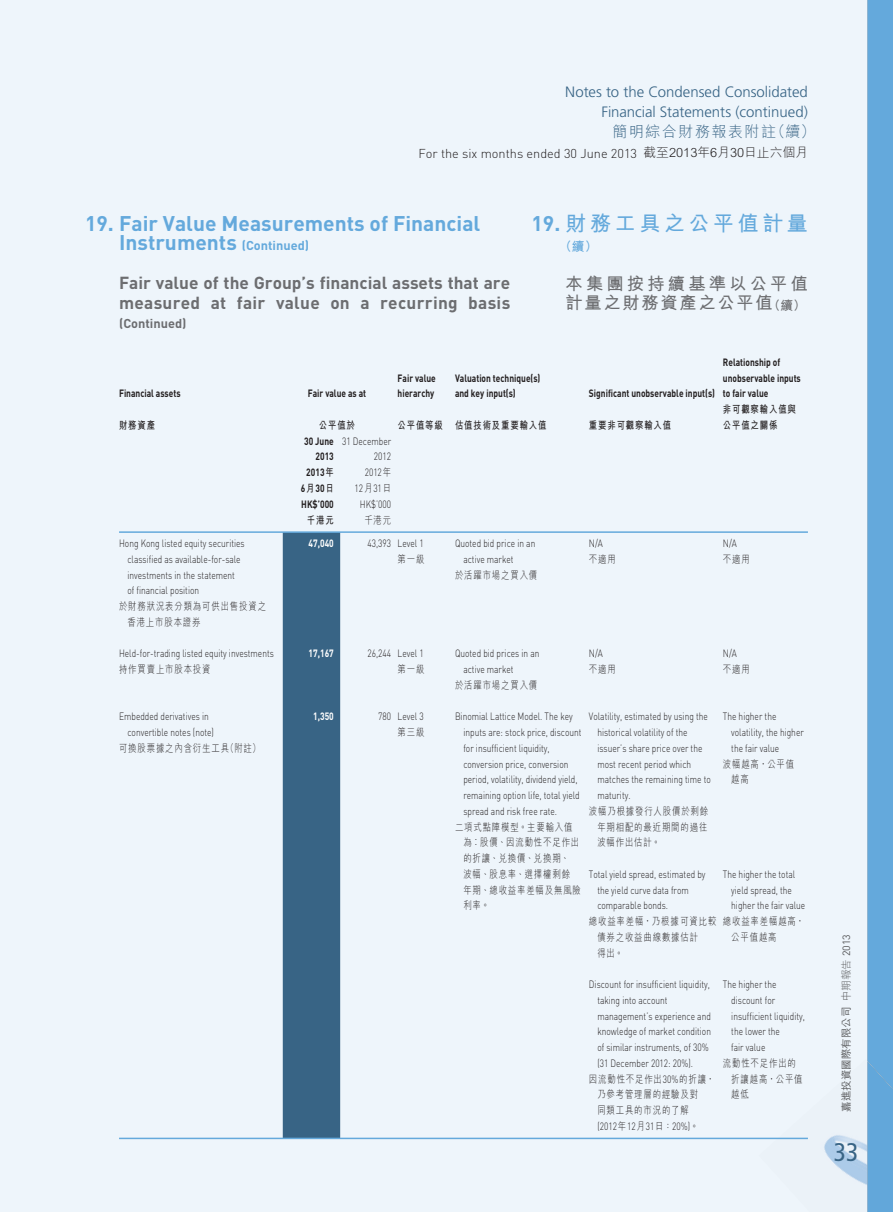
<style>
.page{position:relative;width:893px;height:1212px;background:#eef5fb}
.page>*{position:absolute;margin:0;border:0;box-sizing:border-box;transform-origin:0 0}
.t1{font:condensed 25.5px "Frutiger LT Std";color:#386485}
.t2{font:700 21px/19.5px "DIN Pro";color:#64a9dc}
.t3{font:700 21px "M Hei HK";letter-spacing:.17em;color:#64a9dc}
.t4{font:700 17.25px/19.5px "DIN Pro";color:#6c6d70}
.t5{font:700 17.25px/19.5px "M Hei HK";letter-spacing:.185em;color:#6c6d70}
.t6{font:300 15px/19.5px "Frutiger LT Std";color:#386485;text-align:right}
.t7{font:300 15px "M Hei HK";letter-spacing:.1em;color:#386485}
.t8{font:300 12.75px "DIN Pro";color:#231f20}
.t9{font:700 12.75px "DIN Pro";color:#6c6d70}
.t10{font:700 12.75px "M Hei HK";color:#64a9dc}
.t11{font:300 10.5px/15.8px "DIN Pro";color:#231f20;scale:.8 1}
.t12{font:300 10.5px/15.8px "M Hei HK";letter-spacing:.1em;color:#231f20;scale:.8 1}
.t13{font:700 10.5px/15.8px "DIN Pro";color:#231f20;scale:.8 1}
.t14{font:700 10.5px/15.8px "M Hei HK";letter-spacing:.1em;color:#231f20;scale:.8 1}
.t15{font:500 10.5px "M Hei HK";color:#57585a}
.t16{font:700 10.5px "DIN Pro";color:#fff;scale:.8 1}
.s1{font-family:"M Hei HK"}
.s2{font-size:12.75px}
.s3{font-family:"DIN Pro"}
.s4{font-weight:300}
.s5{font-family:"DIN Pro";font-weight:400}
</style>
<div class="page">
<svg style="left:867px;top:0;width:26px;height:1061px;background:#67a9db"></svg>
<img style="left:758px;top:1135px;width:109px;height:50px">
<div style="left:867px;top:1061px;width:26px;height:151px;background:#62a7da"></div>
<div style="left:283px;top:533px;width:57px;height:604px;background:#386485"></div>
<hr style="left:119px;top:531px;width:689px;height:2px;background:#64a9dc">
<hr style="left:119px;top:1137px;width:689px;height:2px;background:#64a9dc">
<h3 class="t6" style="left:565px;top:84px;width:244px">Notes to the Condensed Consolidated<br>Financial Statements (continued)</h3>
<h3 class="t7" style="left:612px;top:126px;width:204px">簡明綜合財務報表附註（續）</h3>
<p class="t8" style="left:418px;top:149px;width:391px">For the six months ended 30 June 2013 <span class="s1">截至2013年6月30日止六個月</span></p>
<h2 class="t2" style="left:119px;top:215px;width:363px;text-indent:-34px">19. Fair Value Measurements of Financial<br>Instruments <span class="s2">(Continued)</span></h2>
<h3 class="t4" style="left:119px;top:275px;width:393px">Fair value of the Group’s financial assets that are measured at fair value on a recurring basis</h3>
<p class="t9" style="left:119px;top:319px;width:69px">(Continued)</p>
<h2 class="t3" style="left:531px;top:216px;width:278px"><span class="s3">19.</span> 財務工具之公平值計量</h2>
<p class="t10" style="left:559px;top:241px;width:40px">（續）</p>
<h3 class="t5" style="left:566px;top:276px;width:244px">本集團按持續基準以公平值計量之財務資產之公平值<span class="s2">（續）</span></h3>
<p class="t13" style="left:119px;top:387px;width:78px">Financial assets</p>
<p class="t13" style="left:308px;top:387px;width:74px">Fair value as at</p>
<p class="t13" style="left:398px;top:371px;width:49px">Fair value hierarchy</p>
<p class="t13" style="left:455px;top:371px;width:108px">Valuation technique(s) and key input(s)</p>
<p class="t13" style="left:589px;top:387px;width:159px">Significant unobservable input(s)</p>
<p class="t14" style="left:119px;top:419px;width:47px">財務資產</p>
<p class="t14" style="left:319px;top:419px;width:47px">公平值於</p>
<p class="t14" style="left:398px;top:419px;width:188px">公平值等級 估值技術及重要輸入值</p>
<p class="t14" style="left:589px;top:419px;width:104px">重要非可觀察輸入值</p>
<p class="t13" style="left:304px;top:434px;width:38px;text-align:right">30 June<br>2013</p>
<p class="t11" style="left:342px;top:434px;width:63px;text-align:right">31 December<br>2012</p>
<p class="t13" style="left:301px;top:466px;width:43px;text-align:center">2013<span class="s1">年<br></span>6<span class="s1">月</span>30<span class="s1">日</span></p>
<p class="t11" style="left:355px;top:466px;width:47px;text-align:right">2012<span class="s1">年<br></span>12<span class="s1">月</span>31<span class="s1">日</span></p>
<p class="t13" style="left:301px;top:497px;width:42px">HK$’000</p>
<p class="t11" style="left:360px;top:497px;width:41px">HK$’000</p>
<p class="t14" style="left:307px;top:513px;width:35px">千港元</p>
<p class="t12" style="left:364px;top:513px;width:35px">千港元</p>
<p class="t11" style="left:127px;top:537px;width:148px;text-indent:-8px">Hong Kong listed equity securities classified as available-for-sale investments in the statement<br>of financial position</p>
<p class="t16" style="left:309px;top:539px;width:33px">47,040</p>
<p class="t11" style="left:367px;top:537px;width:72px">43,393 Level 1</p>
<p class="t12" style="left:398px;top:552px;width:35px">第一級</p>
<p class="t12" style="left:127px;top:600px;width:175px;text-indent:-8px">於財務狀況表分類為可供出售投資之香港上市股本證券</p>
<p class="t11" style="left:119px;top:647px;width:195px">Held-for-trading listed equity investments</p>
<p class="t12" style="left:119px;top:663px;width:116px">持作買賣上市股本投資</p>
<p class="t16" style="left:309px;top:650px;width:33px">17,167</p>
<p class="t11" style="left:367px;top:647px;width:72px">26,244 Level 1</p>
<p class="t12" style="left:398px;top:663px;width:35px">第一級</p>
<p class="t11" style="left:463px;top:537px;width:91px;text-indent:-8px">Quoted bid price in an active market</p>
<p class="t12" style="left:455px;top:568px;width:104px">於活躍市場之買入價</p>
<p class="t11" style="left:589px;top:537px;width:19px">N/A</p>
<p class="t12" style="left:589px;top:552px;width:35px">不適用</p>
<p class="t11" style="left:463px;top:647px;width:97px;text-indent:-8px">Quoted bid prices in an active market</p>
<p class="t11" style="left:589px;top:647px;width:19px">N/A</p>
<p class="t12" style="left:589px;top:663px;width:35px">不適用</p>
<p class="t12" style="left:455px;top:679px;width:104px">於活躍市場之買入價</p>
<p class="t13" style="left:723px;top:355px;width:99px">Relationship of unobservable inputs to fair value</p>
<p class="t14" style="left:723px;top:403px;width:93px">非可觀察輸入值與公平值之關係</p>
<p class="t11" style="left:723px;top:537px;width:19px">N/A</p>
<p class="t12" style="left:723px;top:552px;width:35px">不適用</p>
<p class="t11" style="left:723px;top:647px;width:19px">N/A</p>
<p class="t12" style="left:723px;top:663px;width:35px">不適用</p>
<p class="t11" style="left:127px;top:710px;width:110px;text-indent:-8px">Embedded derivatives in convertible notes (note)</p>
<p class="t12" style="left:119px;top:741px;width:178px">可換股票據之內含衍生工具（附註）</p>
<p class="t16" style="left:313px;top:713px;width:27px">1,350</p>
<p class="t11" style="left:378px;top:710px;width:58px">780 Level 3</p>
<p class="t12" style="left:398px;top:726px;width:35px">第三級</p>
<p class="t11" style="left:463px;top:710px;width:149px;text-indent:-8px">Binomial Lattice Model. The key inputs are: stock price, discount for insufficient liquidity, conversion price, conversion period, volatility, dividend yield, remaining option life, total yield spread and risk free rate.</p>
<p class="t12" style="left:463px;top:820px;width:149px;text-indent:-8px">二項式點陣模型。主要輸入值為︰股價、因流動性不足作出的折讓、兌換價、兌換期、<br>波幅、股息率、選擇權剩餘年期、總收益率差幅及無風險利率。</p>
<p class="t11" style="left:597px;top:710px;width:144px;text-indent:-8px">Volatility, estimated by using the historical volatility of the issuer’s share price over the most recent period which matches the remaining time to maturity.</p>
<p class="t12" style="left:597px;top:804px;width:140px;text-align:justify;text-indent:-8px">波幅乃根據發行人股價於剩餘年期相配的最近期間的過往波幅作出估計。</p>
<p class="t11" style="left:597px;top:867px;width:137px;text-indent:-8px">Total yield spread, estimated by the yield curve data from comparable bonds.</p>
<p class="t12" style="left:597px;top:915px;width:150px;text-indent:-8px">總收益率差幅，乃根據可資比較債券之收益曲線數據估計<br>得出。</p>
<p class="t11" style="left:597px;top:978px;width:144px;text-indent:-8px">Discount for insufficient liquidity, taking into account management’s experience and knowledge of market condition of similar instruments, of 30% (31 December 2012: 20%).</p>
<p class="t12" style="left:597px;top:1072px;width:148px;text-indent:-8px">因流動性不足作出<span class="s3">30%</span>的折讓，乃參考管理層的經驗及對<br>同類工具的市況的了解</p>
<p class="t11" style="left:597px;top:1119px;width:128px">(2012<span class="s1">年</span>12<span class="s1">月</span>31<span class="s1">日：</span>20%)<span class="s1">。</span></p>
<p class="t11" style="left:731px;top:710px;width:92px;text-indent:-8px">The higher the volatility, the higher the fair value</p>
<p class="t12" style="left:731px;top:757px;width:80px;text-indent:-8px">波幅越高，公平值越高</p>
<p class="t11" style="left:731px;top:867px;width:94px;text-indent:-8px">The higher the total yield spread, the higher the fair value</p>
<p class="t12" style="left:731px;top:915px;width:93px;text-indent:-8px">總收益率差幅越高，公平值越高</p>
<p class="t11" style="left:731px;top:978px;width:94px;text-indent:-8px">The higher the discount for insufficient liquidity, the lower the<br>fair value</p>
<p class="t12" style="left:731px;top:1056px;width:91px;text-indent:-8px">流動性不足作出的折讓越高，公平值越低</p>
<p class="t15" style="left:842px;top:1112px;width:179px;rotate:-90deg">嘉進投資國際有限公司<span class="s4">中期報告</span> <span class="s5">2013</span></p>
<h1 class="t1" style="left:834px;top:1142px;width:26px">33</h1>
</div>
